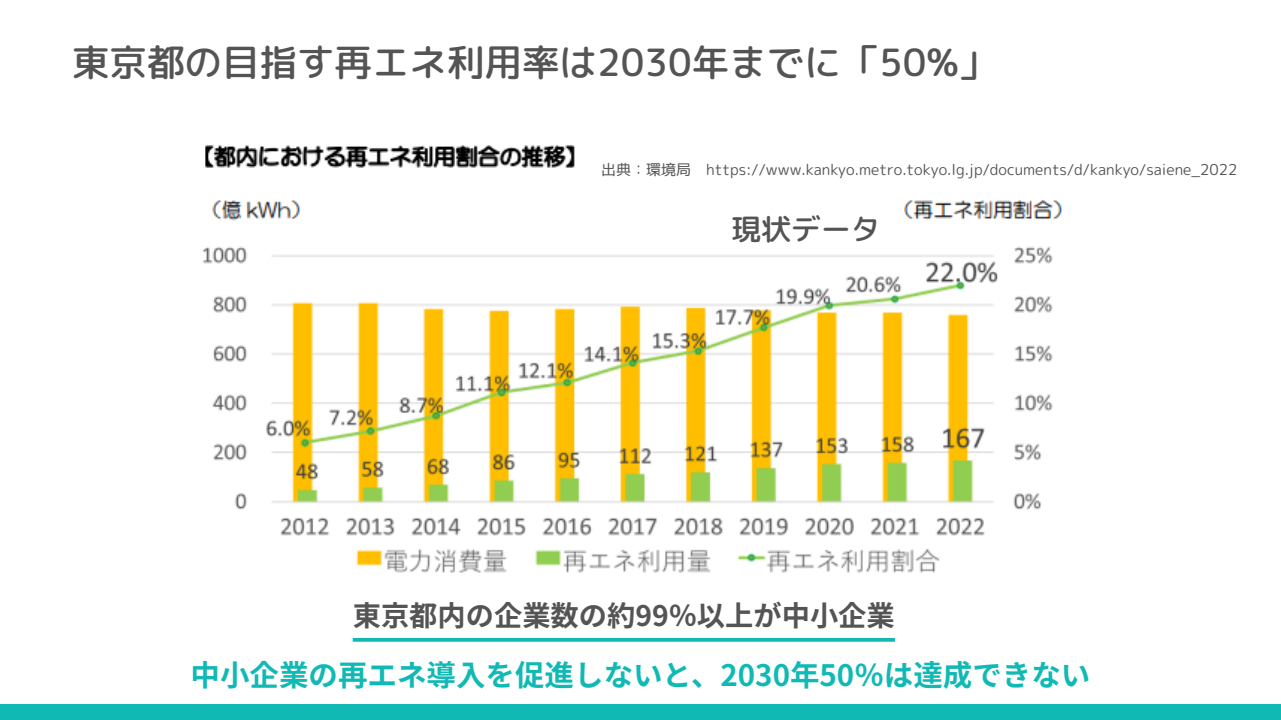
<style>
.page{position:relative;width:1281px;height:720px;background:#fff}
.page>*{position:absolute;margin:0;border:0;box-sizing:border-box;transform-origin:0 0}
.t1{font:37.5px "rounded mplus 1 p medium";color:#545454}
.t2{font:29.75px "rounded mplus 1 p medium";color:#545454}
.t3{font:700 29.5px "Noto Sans JP";color:#11b9b5}
.t4{font:700 28.25px "Noto Sans JP";color:#545454}
.t5{font:15px "rounded mplus 1 p regular";color:#545454}
</style>
<div class="page">
<img style="left:202px;top:145px;width:861px;height:428px">
<svg style="left:353px;top:638px;width:542px;height:4px;background:#20bdb9"></svg>
<div style="left:0;top:705px;width:1281px;height:15px;background:#11b9b5"></div>
<h1 class="t1" style="left:72px;top:35px;width:926px">東京都の目指す再エネ利用率は2030年までに「50%」</h1>
<h2 class="t5" style="left:601px;top:159px;width:637px">出典：環境局 https://www.kankyo.metro.tokyo.lg.jp/documents/d/kankyo/saiene_2022</h2>
<p class="t2" style="left:731px;top:208px;width:150px">現状データ</p>
<p class="t4" style="left:353px;top:593px;width:543px">東京都内の企業数の約99％以上が中小企業</p>
<h2 class="t3" style="left:190px;top:652px;width:901px">中小企業の再エネ導入を促進しないと、2030年50％は達成できない</h2>
</div>
